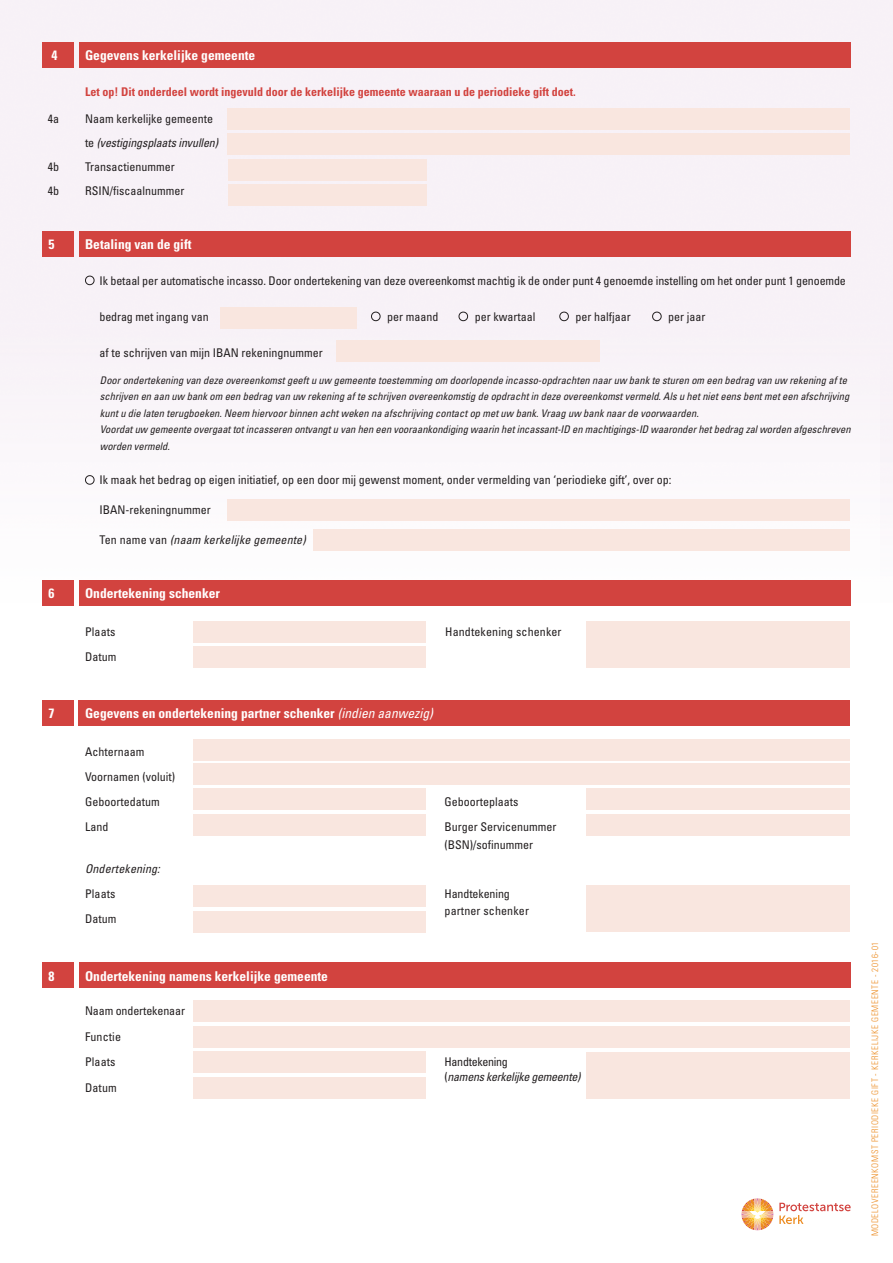
<style>
.page{position:relative;width:893px;height:1263px;background:#fff}
.page>*{position:absolute;margin:0;border:0;box-sizing:border-box;transform-origin:0 0}
.t1{font:700 condensed 13.5px "Univers LT";color:#fff}
.t2{font:condensed 12px/24.8px "Univers LT";color:#231f20}
.t3{font:700 condensed 12px "Univers LT";color:#d2433f}
.t4{font:italic condensed 12px/24px "Univers LT";letter-spacing:-.01em;color:#231f20}
.t5{font:italic condensed 12px "Univers LT";letter-spacing:.01em;color:#231f20}
.t6{font:condensed 12px "Univers LT";letter-spacing:-.025em;color:#231f20}
.t7{font:italic condensed 10.5px/16.5px "Univers LT";color:#231f20}
.t8{font:300 condensed 9px "Univers LT";letter-spacing:.07em;color:#ec8c22}
.s1{font-style:normal}
.s2{font-weight:400;font-style:italic}
</style>
<div class="page">
<img style="left:0;top:0;width:893px;height:625px">
<div style="left:193px;top:621px;width:233px;height:21px;background:#f9e6df"></div>
<div style="left:193px;top:885px;width:233px;height:22px;background:#f9e6df"></div>
<div style="left:193px;top:739px;width:657px;height:21px;background:#f9e6df"></div>
<div style="left:193px;top:764px;width:657px;height:21px;background:#f9e6df"></div>
<div style="left:193px;top:1000px;width:657px;height:22px;background:#f9e6df"></div>
<div style="left:193px;top:646px;width:233px;height:22px;background:#f9e6df"></div>
<div style="left:193px;top:911px;width:233px;height:21px;background:#f9e6df"></div>
<div style="left:193px;top:789px;width:233px;height:21px;background:#f9e6df"></div>
<div style="left:193px;top:1026px;width:657px;height:21px;background:#f9e6df"></div>
<div style="left:587px;top:789px;width:263px;height:21px;background:#f9e6df"></div>
<div style="left:193px;top:814px;width:233px;height:22px;background:#f9e6df"></div>
<div style="left:193px;top:1051px;width:233px;height:22px;background:#f9e6df"></div>
<div style="left:193px;top:1077px;width:233px;height:21px;background:#f9e6df"></div>
<div style="left:587px;top:814px;width:263px;height:22px;background:#f9e6df"></div>
<div style="left:228px;top:159px;width:198px;height:22px;background:#f9e6df"></div>
<div style="left:228px;top:185px;width:198px;height:21px;background:#f9e6df"></div>
<div style="left:220px;top:307px;width:136px;height:21px;background:#f9e6df"></div>
<div style="left:587px;top:621px;width:263px;height:47px;background:#f9e6df"></div>
<div style="left:587px;top:885px;width:263px;height:47px;background:#f9e6df"></div>
<div style="left:587px;top:1052px;width:263px;height:46px;background:#f9e6df"></div>
<div style="left:336px;top:340px;width:264px;height:21px;background:#f9e6df"></div>
<div style="left:313px;top:529px;width:537px;height:22px;background:#f9e6df"></div>
<div style="left:228px;top:500px;width:622px;height:21px;background:#f9e6df"></div>
<div style="left:228px;top:108px;width:622px;height:21px;background:#f9e6df"></div>
<div style="left:228px;top:133px;width:622px;height:22px;background:#f9e6df"></div>
<div style="left:43px;top:43px;width:31px;height:25px;background:#d2433f"></div>
<div style="left:79px;top:43px;width:771px;height:25px;background:#d2433f"></div>
<div style="left:43px;top:231px;width:31px;height:26px;background:#d2433f"></div>
<div style="left:43px;top:580px;width:31px;height:26px;background:#d2433f"></div>
<div style="left:43px;top:701px;width:31px;height:25px;background:#d2433f"></div>
<div style="left:43px;top:962px;width:31px;height:26px;background:#d2433f"></div>
<div style="left:79px;top:231px;width:771px;height:26px;background:#d2433f"></div>
<div style="left:79px;top:580px;width:771px;height:26px;background:#d2433f"></div>
<div style="left:79px;top:701px;width:771px;height:25px;background:#d2433f"></div>
<div style="left:79px;top:962px;width:771px;height:26px;background:#d2433f"></div>
<svg style="left:85px;top:275px;width:10px;height:11px"></svg>
<svg style="left:371px;top:311px;width:10px;height:11px"></svg>
<svg style="left:458px;top:311px;width:10px;height:11px"></svg>
<svg style="left:559px;top:311px;width:10px;height:11px"></svg>
<svg style="left:652px;top:311px;width:10px;height:11px"></svg>
<svg style="left:85px;top:475px;width:10px;height:10px"></svg>
<svg style="left:779px;top:1203px;width:72px;height:21px"></svg>
<svg style="left:741px;top:1198px;width:32px;height:32px"></svg>
<p class="t1" style="left:52px;top:46px;width:7px">4</p>
<p class="t1" style="left:85px;top:46px;width:172px">Gegevens kerkelijke gemeente</p>
<p class="t3" style="left:85px;top:84px;width:492px">Let op! Dit onderdeel wordt ingevuld door de kerkelijke gemeente waaraan u de periodieke gift doet.</p>
<p class="t2" style="left:48px;top:106px;width:13px">4a</p>
<p class="t4" style="left:85px;top:106px;width:135px"><span class="s1">Naam kerkelijke gemeente te</span> (vestigingsplaats invullen)</p>
<p class="t2" style="left:48px;top:154px;width:13px">4b</p>
<p class="t2" style="left:85px;top:154px;width:91px">Transactienummer</p>
<p class="t2" style="left:48px;top:178px;width:13px">4b</p>
<p class="t2" style="left:85px;top:178px;width:101px">RSIN/fiscaalnummer</p>
<p class="t1" style="left:49px;top:235px;width:7px">5</p>
<p class="t1" style="left:85px;top:235px;width:108px">Betaling van de gift</p>
<p class="t2" style="left:100px;top:268px;width:748px">Ik betaal per automatische incasso. Door ondertekening van deze overeenkomst machtig ik de onder punt 4 genoemde instelling om het onder punt 1 genoemde</p>
<p class="t2" style="left:100px;top:304px;width:111px">bedrag met ingang van</p>
<p class="t2" style="left:387px;top:304px;width:53px">per maand</p>
<p class="t2" style="left:475px;top:304px;width:62px">per kwartaal</p>
<p class="t2" style="left:575px;top:304px;width:57px">per halfjaar</p>
<p class="t2" style="left:668px;top:304px;width:39px">per jaar</p>
<p class="t2" style="left:100px;top:340px;width:225px">af te schrijven van mijn IBAN rekeningnummer</p>
<p class="t7" style="left:100px;top:371px;width:752px">Door ondertekening van deze overeenkomst geeft u uw gemeente toestemming om doorlopende incasso-opdrachten naar uw bank te sturen om een bedrag van uw rekening af te schrijven en aan uw bank om een bedrag van uw rekening af te schrijven overeenkomstig de opdracht in deze overeenkomst vermeld. Als u het niet eens bent met een afschrijving kunt u die laten terugboeken. Neem hiervoor binnen acht weken na afschrijving contact op met uw bank. Vraag uw bank naar de voorwaarden.<br>Voordat uw gemeente overgaat tot incasseren ontvangt u van hen een vooraankondiging waarin het incassant-ID en machtigings-ID waaronder het bedrag zal worden afgeschreven worden vermeld.</p>
<p class="t2" style="left:100px;top:467px;width:573px">Ik maak het bedrag op eigen initiatief, op een door mij gewenst moment, onder vermelding van ‘periodieke gift’, over op:</p>
<p class="t2" style="left:100px;top:497px;width:113px">IBAN-rekeningnummer</p>
<p class="t5" style="left:100px;top:532px;width:208px"><span class="s1">Ten name van</span> (naam kerkelijke gemeente)</p>
<p class="t1" style="left:49px;top:585px;width:7px">6</p>
<p class="t1" style="left:85px;top:585px;width:136px">Ondertekening schenker</p>
<p class="t2" style="left:85px;top:619px;width:32px">Plaats</p>
<p class="t2" style="left:445px;top:619px;width:118px">Handtekening schenker</p>
<p class="t2" style="left:85px;top:644px;width:33px">Datum</p>
<p class="t1" style="left:49px;top:705px;width:7px">7</p>
<p class="t1" style="left:85px;top:705px;width:349px">Gegevens en ondertekening partner schenker <span class="s2">(indien aanwezig)</span></p>
<p class="t2" style="left:85px;top:739px;width:92px">Achternaam<br>Voornamen (voluit)<br>Geboortedatum</p>
<p class="t2" style="left:445px;top:789px;width:75px">Geboorteplaats</p>
<p class="t2" style="left:85px;top:814px;width:25px">Land</p>
<p class="t2" style="left:445px;top:817px;width:113px;line-height:18px">Burger Servicenummer (BSN)/sofinummer</p>
<p class="t5" style="left:85px;top:861px;width:76px">Ondertekening:</p>
<p class="t2" style="left:85px;top:881px;width:32px">Plaats</p>
<p class="t2" style="left:445px;top:881px;width:67px">Handtekening</p>
<p class="t2" style="left:85px;top:906px;width:33px">Datum</p>
<p class="t2" style="left:445px;top:898px;width:86px">partner schenker</p>
<p class="t1" style="left:49px;top:967px;width:7px">8</p>
<p class="t1" style="left:85px;top:967px;width:244px">Ondertekening namens kerkelijke gemeente</p>
<p class="t2" style="left:85px;top:998px;width:101px;line-height:25.5px">Naam ondertekenaar<br>Functie<br>Plaats</p>
<p class="t2" style="left:85px;top:1075px;width:33px">Datum</p>
<p class="t6" style="left:445px;top:1054px;width:65px">Handtekening</p>
<p class="t4" style="left:445px;top:1065px;width:137px"><span class="s1">(</span>namens kerkelijke gemeente)</p>
<p class="t8" style="left:869px;top:1236px;width:296px;rotate:-90deg">MODELOVEREENKOMST PERIODIEKE GIFT - KERKELIJKE GEMEENTE - 2016-01</p>
</div>
